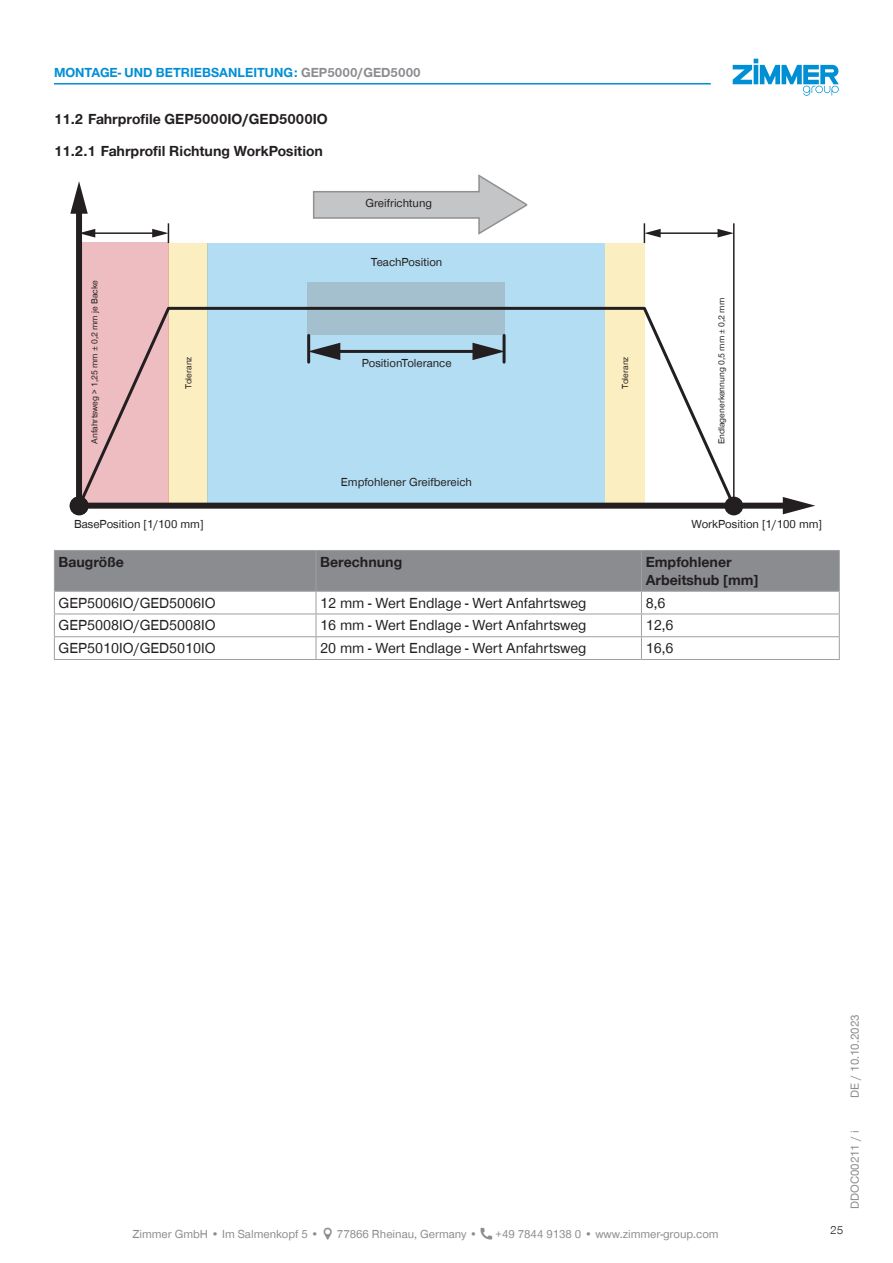
<style>
.page{position:relative;width:893px;height:1263px;background:#fff}
.page>*{position:absolute;margin:0;border:0;box-sizing:border-box;transform-origin:0 0}
.CB_AF_TD-Text{font:15px "Zimmer Group Sans Global";color:#231f20}
.CB_AF_TD-Text-2{font:700 15px/18px "Zimmer Group Sans Global";color:#231f20}
.CB_AF_TD-Kopfzeile{font:700 13.5px "Zimmer Group Sans Global";color:#008fd5}
.t1{font:12px "Zimmer Group Sans Global";color:#231f20}
.CB_AF_TD-Fusszeile{font:12px "Zimmer Group Sans Global";color:#8a8c8f}
.CB_AF_TD-Seitenrand{font:12px "Zimmer Group Sans";color:#8a8c8f}
.CB_AF_Seitenzahl_rechts{font:300 12px "Zimmer Group Sans";color:#231f20}
.t2{font:9px "Zimmer Group Sans Global";color:#231f20}
.s1{color:#8a8c8f}
</style>
<div class="page">
<svg style="left:733px;top:59px;width:106px;height:37px"></svg>
<div style="left:168px;top:243px;width:40px;height:263px;background:#fbeec1"></div>
<div style="left:208px;top:243px;width:397px;height:263px;background:#b3ddf2"></div>
<div style="left:82px;top:242px;width:86px;height:263px;background:#eebdc2"></div>
<div style="left:605px;top:243px;width:39px;height:263px;background:#fbeec1"></div>
<div style="left:308px;top:282px;width:197px;height:53px;background:#a4c0cf"></div>
<svg style="left:82px;top:304px;width:90px;height:199px"></svg>
<svg style="left:640px;top:304px;width:98px;height:199px"></svg>
<div style="left:70px;top:497px;width:19px;height:18px;border:3px solid #231f20;border-radius:50%"></div>
<div style="left:726px;top:498px;width:16px;height:16px;background:#231f20;border-radius:50%"></div>
<div style="left:724px;top:497px;width:19px;height:18px;border:3px solid #231f20;border-radius:50%"></div>
<hr style="left:168px;top:307px;width:476px;height:3px;background:#231f20">
<hr style="left:334px;top:350px;width:144px;height:3px;background:#231f20">
<svg style="left:310px;top:343px;width:30px;height:17px"></svg>
<svg style="left:472px;top:343px;width:31px;height:17px"></svg>
<hr style="left:307px;top:335px;width:3px;height:27px;background:#231f20">
<hr style="left:503px;top:335px;width:3px;height:27px;background:#231f20">
<hr style="left:92px;top:232px;width:63px;height:2px;background:#231f20">
<svg style="left:152px;top:223px;width:17px;height:20px"></svg>
<svg style="left:82px;top:229px;width:13px;height:9px"></svg>
<hr style="left:733px;top:223px;width:1px;height:283px;background:#231f20">
<hr style="left:658px;top:232px;width:62px;height:2px;background:#231f20">
<svg style="left:717px;top:229px;width:17px;height:9px"></svg>
<svg style="left:644px;top:223px;width:17px;height:20px"></svg>
<svg style="left:313px;top:175px;width:214px;height:60px"></svg>
<div style="left:79px;top:503px;width:710px;height:6px;background:#231f20"></div>
<svg style="left:783px;top:497px;width:32px;height:17px"></svg>
<div style="left:76px;top:208px;width:6px;height:296px;background:#231f20"></div>
<svg style="left:70px;top:181px;width:18px;height:33px"></svg>
<div style="left:71px;top:498px;width:16px;height:15px;background:#231f20;border-radius:50%"></div>
<div style="left:70px;top:496px;width:18px;height:19px;border:3px solid #231f20;border-radius:50%"></div>
<svg style="left:54px;top:550px;width:786px;height:109px"></svg>
<hr style="left:54px;top:659px;width:262px;height:1px;background:#9d9fa2">
<hr style="left:316px;top:659px;width:325px;height:1px;background:#9d9fa2">
<hr style="left:641px;top:659px;width:199px;height:1px;background:#9d9fa2">
<hr style="left:54px;top:83px;width:657px;height:2px;background:#008fd5">
<p class="CB_AF_TD-Kopfzeile" style="left:54px;top:65px;width:368px">MONTAGE- UND BETRIEBSANLEITUNG: <span class="s1">GEP5000/GED5000</span></p>
<p class="CB_AF_TD-Text-2" style="left:54px;top:110px;width:275px">11.2 Fahrprofile GEP5000IO/GED5000IO</p>
<p class="CB_AF_TD-Text-2" style="left:54px;top:141px;width:270px">11.2.1 Fahrprofil Richtung WorkPosition</p>
<p class="t1" style="left:365px;top:196px;width:68px">Greifrichtung</p>
<p class="t2" style="left:89px;top:444px;width:165px;rotate:-90deg">Anfahrtsweg &gt; 1,25 mm ± 0,2 mm je Backe</p>
<p class="t2" style="left:183px;top:389px;width:34px;rotate:-90deg">Toleranz</p>
<p class="t1" style="left:371px;top:255px;width:73px">TeachPosition</p>
<p class="t1" style="left:362px;top:356px;width:91px">PositionTolerance</p>
<p class="t1" style="left:341px;top:475px;width:132px">Empfohlener Greifbereich</p>
<p class="t2" style="left:620px;top:389px;width:34px;rotate:-90deg">Toleranz</p>
<p class="t2" style="left:716px;top:444px;width:148px;rotate:-90deg">Endlagenerkennung 0,5 mm ± 0,2 mm</p>
<p class="t1" style="left:74px;top:516px;width:131px">BasePosition [1/100 mm]</p>
<p class="t1" style="left:692px;top:516px;width:132px">WorkPosition [1/100 mm]</p>
<p class="CB_AF_TD-Text-2" style="left:59px;top:553px;width:67px">Baugröße</p>
<p class="CB_AF_TD-Text-2" style="left:320px;top:553px;width:84px">Berechnung</p>
<p class="CB_AF_TD-Text-2" style="left:646px;top:553px;width:114px">Empfohlener<br>Arbeitshub [mm]</p>
<p class="CB_AF_TD-Text" style="left:59px;top:594px;width:159px">GEP5006IO/GED5006IO</p>
<p class="CB_AF_TD-Text" style="left:320px;top:594px;width:268px">12 mm - Wert Endlage - Wert Anfahrtsweg</p>
<p class="CB_AF_TD-Text" style="left:646px;top:594px;width:21px">8,6</p>
<p class="CB_AF_TD-Text" style="left:59px;top:616px;width:159px">GEP5008IO/GED5008IO</p>
<p class="CB_AF_TD-Text" style="left:320px;top:616px;width:268px">16 mm - Wert Endlage - Wert Anfahrtsweg</p>
<p class="CB_AF_TD-Text" style="left:646px;top:616px;width:29px">12,6</p>
<p class="CB_AF_TD-Text" style="left:59px;top:639px;width:159px">GEP5010IO/GED5010IO</p>
<p class="CB_AF_TD-Text" style="left:320px;top:639px;width:268px">20 mm - Wert Endlage - Wert Anfahrtsweg</p>
<p class="CB_AF_TD-Text" style="left:646px;top:639px;width:29px">16,6</p>
<p class="CB_AF_TD-Fusszeile" style="left:132px;top:1227px;width:188px">Zimmer GmbH • Im Salmenkopf 5 •</p>
<p class="CB_AF_TD-Fusszeile" style="left:337px;top:1227px;width:142px">77866 Rheinau, Germany •</p>
<p class="CB_AF_TD-Fusszeile" style="left:496px;top:1227px;width:225px">+49 7844 9138 0 • www.zimmer-group.com</p>
<p class="CB_AF_TD-Seitenrand" style="left:847px;top:1097px;width:85px;rotate:-90deg">DE / 10.10.2023</p>
<p class="CB_AF_TD-Seitenrand" style="left:847px;top:1209px;width:80px;rotate:-90deg">DDOC00211 / i</p>
<p class="CB_AF_Seitenzahl_rechts" style="left:830px;top:1222px;width:15px">25</p>
</div>
